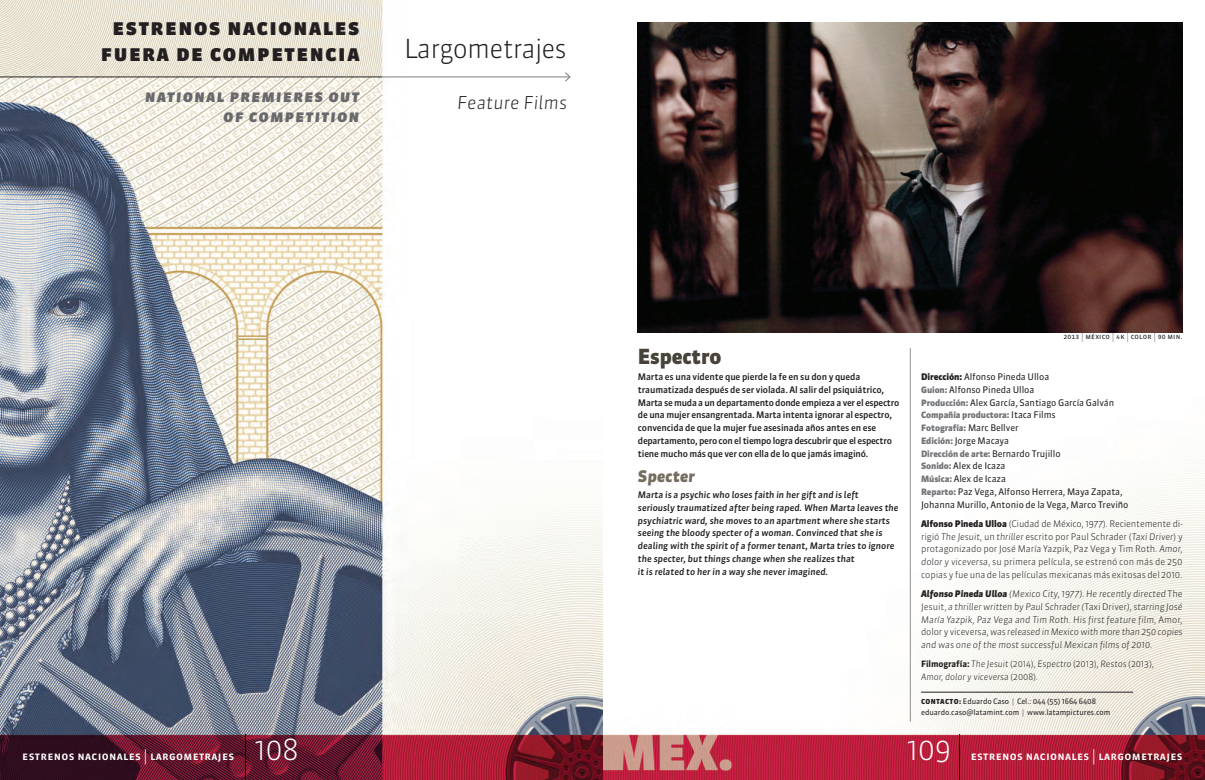
<style>
.page{position:relative;width:1205px;height:780px;background:#fff}
.page>*{position:absolute;margin:0;border:0;box-sizing:border-box;transform-origin:0 0}
.t1{font:300 28.88px "Sanuk";letter-spacing:-.01em;color:#fff}
.Bio-Español{font:300 26.12px "Sanuk";letter-spacing:-.035em;color:#231f20}
.Bio-Español-2{font:23.12px "Sanuk Black SC";letter-spacing:.04em;color:#231f20}
.Título-Español{font:900 20.75px "Sanuk";letter-spacing:-.01em;color:#47433a}
.Bio-Español-3{font:italic 300 17.62px "Sanuk";letter-spacing:.01em;color:#231f20}
.Bio-Español-4{font:17.38px "Sanuk Black Italic SC";letter-spacing:.05em;color:#69696c}
.Título-Inglés{font:italic 900 16px "Sanuk";letter-spacing:.01em;color:#726d5d}
.t2{font:11.62px "Sanuk Medium SC";letter-spacing:.025em;color:#fff}
.Sinop-Español{font:500 9px/12.8px "Sanuk";letter-spacing:-.02em;color:#231f20}
.Sinop-Inglés{font:italic 500 9px/12.8px "Sanuk";color:#231f20}
.t3{font:300 9px/12.8px "Sanuk";letter-spacing:-.01em;color:#231f20;text-align:justify}
.t4{font:italic 300 9px/12.8px "Sanuk";letter-spacing:-.005em;color:#231f20;text-align:justify}
.Cuerpo-Ficha{font:9px "Sanuk";letter-spacing:-.01em;color:#231f20}
.Cuerpo-Ficha-2{font:900 8.75px "Sanuk";letter-spacing:-.01em;color:#727477}
.Cuerpo-Filmo_Fests{font:italic 300 8.75px "Sanuk";letter-spacing:-.01em;color:#231f20}
.Cuerpo-Contacto{font:7.5px "Sanuk";letter-spacing:-.01em;color:#231f20}
.Línea_Data{font:7.5px "Sanuk Regular SC";letter-spacing:.015em;color:#231f20}
.s1{font-family:"Sanuk";font-weight:100;font-size:9.75px}
.s2{font-weight:900}
.s3{font-weight:900;font-size:8.75px;color:#727477}
.s4{font-weight:400;font-size:9px;color:#231f20}
.s5{font-style:italic}
.s6{font-style:normal}
.s7{font-weight:700;font-style:normal}
.s8{font-weight:900;font-size:6.88px}
.s9{font-weight:300}
.s10{font-size:15.5px}
</style>
<div class="page">
<img style="left:0;top:0;width:1205px;height:780px">
<hr style="left:959px;top:734px;width:1px;height:46px;background:#231f20">
<hr style="left:245px;top:734px;width:1px;height:46px;background:#231f20">
<hr style="left:910px;top:348px;width:1px;height:373px;background:#231f20">
<hr style="left:921px;top:691px;width:212px;height:1px;background:#231f20">
<img style="left:638px;top:22px;width:544px;height:310px">
<hr style="left:0;top:76px;width:382px;height:1px;background:#231f20">
<hr style="left:382px;top:76px;width:188px;height:1px;background:#7c7e81">
<svg style="left:564px;top:71px;width:7px;height:11px"></svg>
<p class="Bio-Español-2" style="left:112px;top:13px;width:249px">estrenos nacionales</p>
<p class="Bio-Español-2" style="left:101px;top:38px;width:261px">fuera de competencia</p>
<p class="Bio-Español-4" style="left:145px;top:85px;width:216px">national premieres out</p>
<p class="Bio-Español-4" style="left:223px;top:104px;width:138px">of competition</p>
<p class="Bio-Español" style="left:404px;top:32px;width:164px">Largometrajes</p>
<p class="Bio-Español-3" style="left:457px;top:91px;width:111px">Feature Films</p>
<p class="Título-Español" style="left:638px;top:343px;width:85px">Espectro</p>
<p class="Sinop-Español" style="left:638px;top:370px;width:263px">Marta es una vidente que pierde la fe en su don y queda traumatizada después de ser violada. Al salir del psiquiátrico, Marta se muda a un departamento donde empieza a ver el espectro de una mujer ensangrentada. Marta intenta ignorar al espectro, convencida de que la mujer fue asesinada años antes en ese departamento, pero con el tiempo logra descubrir que el espectro tiene mucho más que ver con ella de lo que jamás imaginó.</p>
<p class="Título-Inglés" style="left:638px;top:466px;width:59px">Specter</p>
<p class="Sinop-Inglés" style="left:638px;top:488px;width:222px">Marta is a psychic who loses faith in her gift and is left</p>
<p class="Sinop-Inglés" style="left:638px;top:501px;width:262px">seriously traumatized after being raped. When Marta leaves the psychiatric ward, she moves to an apartment where she starts seeing the bloody specter of a woman. Convinced that she is dealing with the spirit of a former tenant, Marta tries to ignore the specter, but things change when she realizes that</p>
<p class="Sinop-Inglés" style="left:638px;top:565px;width:192px">it is related to her in a way she never imagined.</p>
<p class="Línea_Data" style="left:1063px;top:331px;width:121px">2013 <span class="s1">|</span> méxico <span class="s1">|</span> 4k <span class="s1">|</span> color <span class="s1">|</span> 90 min.</p>
<p class="Cuerpo-Ficha" style="left:921px;top:371px;width:130px"><span class="s2">Dirección:</span> Alfonso Pineda Ulloa</p>
<p class="Cuerpo-Ficha" style="left:921px;top:384px;width:115px"><span class="s3">Guion:</span> Alfonso Pineda Ulloa</p>
<p class="Cuerpo-Ficha" style="left:921px;top:396px;width:195px"><span class="s3">Producción:</span> Alex García, Santiago García Galván</p>
<p class="Cuerpo-Ficha-2" style="left:921px;top:410px;width:136px">Compañía productora: <span class="s4">Itaca Films</span></p>
<p class="Cuerpo-Ficha-2" style="left:921px;top:422px;width:99px">Fotografía: <span class="s4">Marc Bellver</span></p>
<p class="Cuerpo-Ficha" style="left:921px;top:435px;width:89px"><span class="s3">Edición:</span> Jorge Macaya</p>
<p class="Cuerpo-Ficha-2" style="left:921px;top:448px;width:141px">Dirección de arte: <span class="s4">Bernardo Trujillo</span></p>
<p class="Cuerpo-Ficha" style="left:921px;top:460px;width:86px"><span class="s3">Sonido:</span> Alex de Icaza</p>
<p class="Cuerpo-Ficha" style="left:921px;top:473px;width:86px"><span class="s3">Música:</span> Alex de Icaza</p>
<p class="Cuerpo-Ficha" style="left:921px;top:486px;width:203px"><span class="s3">Reparto:</span> Paz Vega, Alfonso Herrera, Maya Zapata,</p>
<p class="Cuerpo-Ficha" style="left:921px;top:499px;width:209px">Johanna Murillo, Antonio de la Vega, Marco Treviño</p>
<p class="t3" style="left:921px;top:517px;width:263px"><span class="s2">Alfonso Pineda Ulloa</span> (Ciudad de México, 1977). Recientemente di&shy;rigió <span class="s5">The Jesuit</span>, un <span class="s5">thriller</span> escrito por Paul Schrader (<span class="s5">Taxi Driver</span>) y protagonizado por José María Yazpik, Paz Vega y Tim Roth. <span class="s5">Amor, dolor y viceversa</span>, su primera película, se estrenó con más de 250 copias y fue una de las películas mexicanas más exitosas del 2010.</p>
<p class="t4" style="left:921px;top:587px;width:263px"><span class="s2">Alfonso Pineda Ulloa</span> (Mexico City, 1977). He recently directed <span class="s6">The Jesuit,</span> a thriller written by Paul Schrader (<span class="s6">Taxi Driver</span>), starring José María Yazpik, Paz Vega and Tim Roth. His first feature film, <span class="s6">Amor, dolor y viceversa,</span> was released in Mexico with more than 250 copies and was one of the most successful Mexican films of 2010.</p>
<p class="Cuerpo-Filmo_Fests" style="left:921px;top:658px;width:234px"><span class="s7">Filmografía:</span> The Jesuit <span class="s6">(2014),</span> Espectro <span class="s6">(2013),</span> Restos <span class="s6">(2013),</span></p>
<p class="Cuerpo-Filmo_Fests" style="left:921px;top:671px;width:119px">Amor, dolor y viceversa <span class="s6">(2008).</span></p>
<p class="Cuerpo-Contacto" style="left:921px;top:696px;width:176px"><span class="s8">CONTACTO:</span> Eduardo Caso <span class="s9">|</span> Cel.: 044 (55) 1664 6408</p>
<p class="Cuerpo-Contacto" style="left:921px;top:707px;width:191px">eduardo.caso@latamint.com <span class="s9">|</span> www.latampictures.com</p>
<p class="t2" style="left:22px;top:748px;width:213px">estrenos nacionales <span class="s10">|</span> largometrajes</p>
<p class="t1" style="left:255px;top:731px;width:46px">108</p>
<p class="t1" style="left:907px;top:731px;width:46px">109</p>
<p class="t2" style="left:970px;top:748px;width:213px">estrenos nacionales <span class="s10">|</span> largometrajes</p>
</div>
